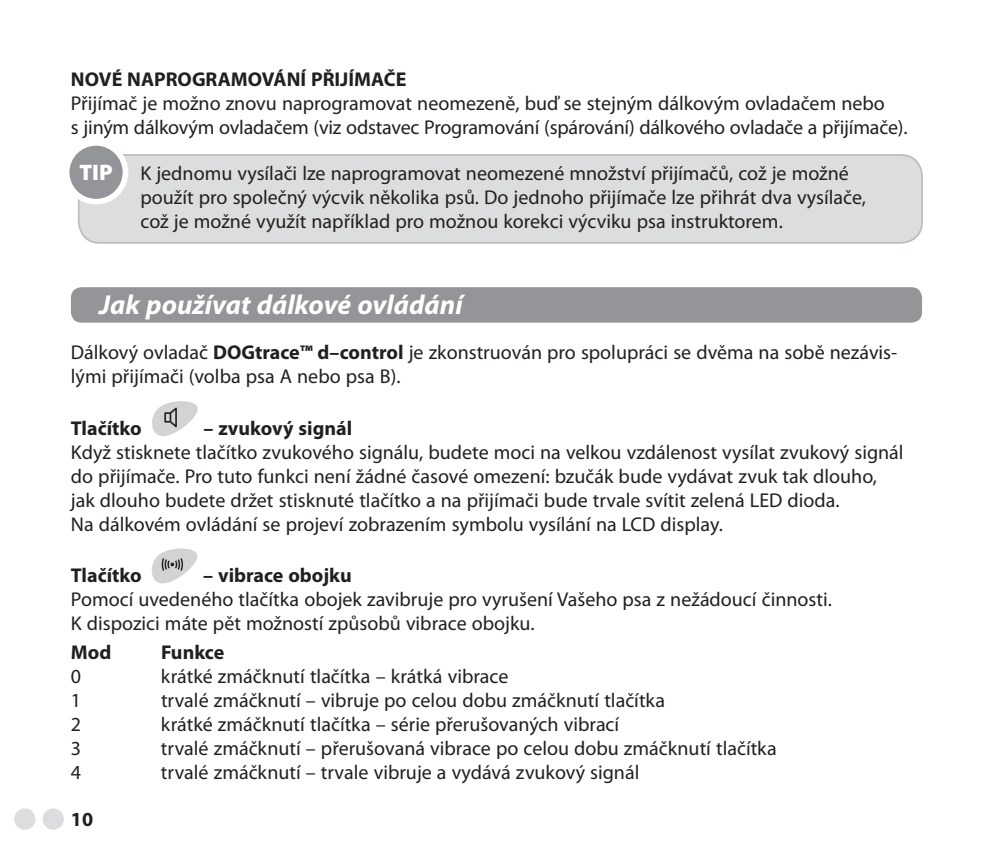
<style>
.page{position:relative;width:993px;height:851px;background:#fff}
.page>*{position:absolute;margin:0;border:0;box-sizing:border-box;transform-origin:0 0}
.t1{font:italic 700 27.5px "Myriad Pro";color:#fff}
.t2{font:20px/24px "Myriad Pro";color:#231f20}
.t3{font:700 20px "Myriad Pro";color:#231f20}
.s1{font-weight:900;font-size:22.5px;color:#fff}
.s2{font-weight:700}
</style>
<div class="page">
<div style="left:79px;top:155px;width:842px;height:88px;background:#dcddde;border-radius:21px"></div>
<div style="left:78px;top:154px;width:844px;height:90px;border:2px solid #bbbdc0;border-radius:21px"></div>
<div style="left:67px;top:143px;width:58px;height:59px;background:#939598;border-radius:50%"></div>
<div style="left:64px;top:140px;width:64px;height:64px;border:6px solid #fff;border-radius:50%"></div>
<div style="left:71px;top:287px;width:850px;height:35px;background:#939598;border-radius:11px"></div>
<svg style="left:152px;top:401px;width:46px;height:35px"></svg>
<svg style="left:152px;top:548px;width:45px;height:35px"></svg>
<div style="left:14px;top:808px;width:21px;height:21px;background:#dcddde;border-radius:50%"></div>
<div style="left:43px;top:808px;width:21px;height:21px;background:#dcddde;border-radius:50%"></div>
<p class="t3" style="left:71px;top:72px;width:337px">NOVÉ NAPROGRAMOVÁNÍ PŘIJÍMAČE</p>
<p class="t2" style="left:71px;top:93px;width:837px">Přijímač je možno znovu naprogramovat neomezeně, buď se stejným dálkovým ovladačem nebo<br>s jiným dálkovým ovladačem (viz odstavec Programování (spárování) dálkového ovladače a přijímače).</p>
<p class="t2" style="left:140px;top:164px;width:726px;text-indent:-61px"><span class="s1">TIP</span> K jednomu vysílači lze naprogramovat neomezené množství přijímačů, což je možné použít pro společný výcvik několika psů. Do jednoho přijímače lze přihrát dva vysílače, což je možné využít například pro možnou korekci výcviku psa instruktorem.</p>
<h1 class="t1" style="left:99px;top:294px;width:365px">Jak používat dálkové ovládání</h1>
<p class="t2" style="left:71px;top:342px;width:827px">Dálkový ovladač <span class="s2">DOGtrace™ d–control</span> je zkonstruován pro spolupráci se dvěma na sobě nezávis&shy;lými přijímači (volba psa A nebo psa B).</p>
<p class="t3" style="left:71px;top:420px;width:72px">Tlačítko</p>
<p class="t3" style="left:203px;top:420px;width:150px">– zvukový signál</p>
<p class="t2" style="left:71px;top:442px;width:833px">Když stisknete tlačítko zvukového signálu, budete moci na velkou vzdálenost vysílat zvukový signál do přijímače. Pro tuto funkci není žádné časové omezení: bzučák bude vydávat zvuk tak dlouho, jak dlouho budete držet stisknuté tlačítko a na přijímači bude trvale svítit zelená LED dioda.<br>Na dálkovém ovládání se projeví zobrazením symbolu vysílání na LCD display.</p>
<p class="t3" style="left:71px;top:567px;width:72px">Tlačítko</p>
<p class="t3" style="left:203px;top:567px;width:150px">– vibrace obojku</p>
<p class="t2" style="left:71px;top:589px;width:762px">Pomocí uvedeného tlačítka obojek zavibruje pro vyrušení Vašeho psa z nežádoucí činnosti.<br>K dispozici máte pět možností způsobů vibrace obojku.</p>
<p class="t3" style="left:71px;top:644px;width:42px">Mod</p>
<p class="t3" style="left:161px;top:644px;width:65px">Funkce</p>
<p class="t2" style="left:71px;top:666px;width:12px">0</p>
<p class="t2" style="left:161px;top:666px;width:349px">krátké zmáčknutí tlačítka – krátká vibrace</p>
<p class="t2" style="left:71px;top:690px;width:12px">1</p>
<p class="t2" style="left:161px;top:690px;width:505px">trvalé zmáčknutí – vibruje po celou dobu zmáčknutí tlačítka</p>
<p class="t2" style="left:71px;top:714px;width:12px">2</p>
<p class="t2" style="left:161px;top:714px;width:459px">krátké zmáčknutí tlačítka – série přerušovaných vibrací</p>
<p class="t2" style="left:71px;top:738px;width:12px">3</p>
<p class="t2" style="left:161px;top:738px;width:617px">trvalé zmáčknutí – přerušovaná vibrace po celou dobu zmáčknutí tlačítka</p>
<p class="t2" style="left:71px;top:762px;width:12px">4</p>
<p class="t2" style="left:161px;top:762px;width:479px">trvalé zmáčknutí – trvale vibruje a vydává zvukový signál</p>
<p class="t3" style="left:71px;top:811px;width:24px">10</p>
</div>
